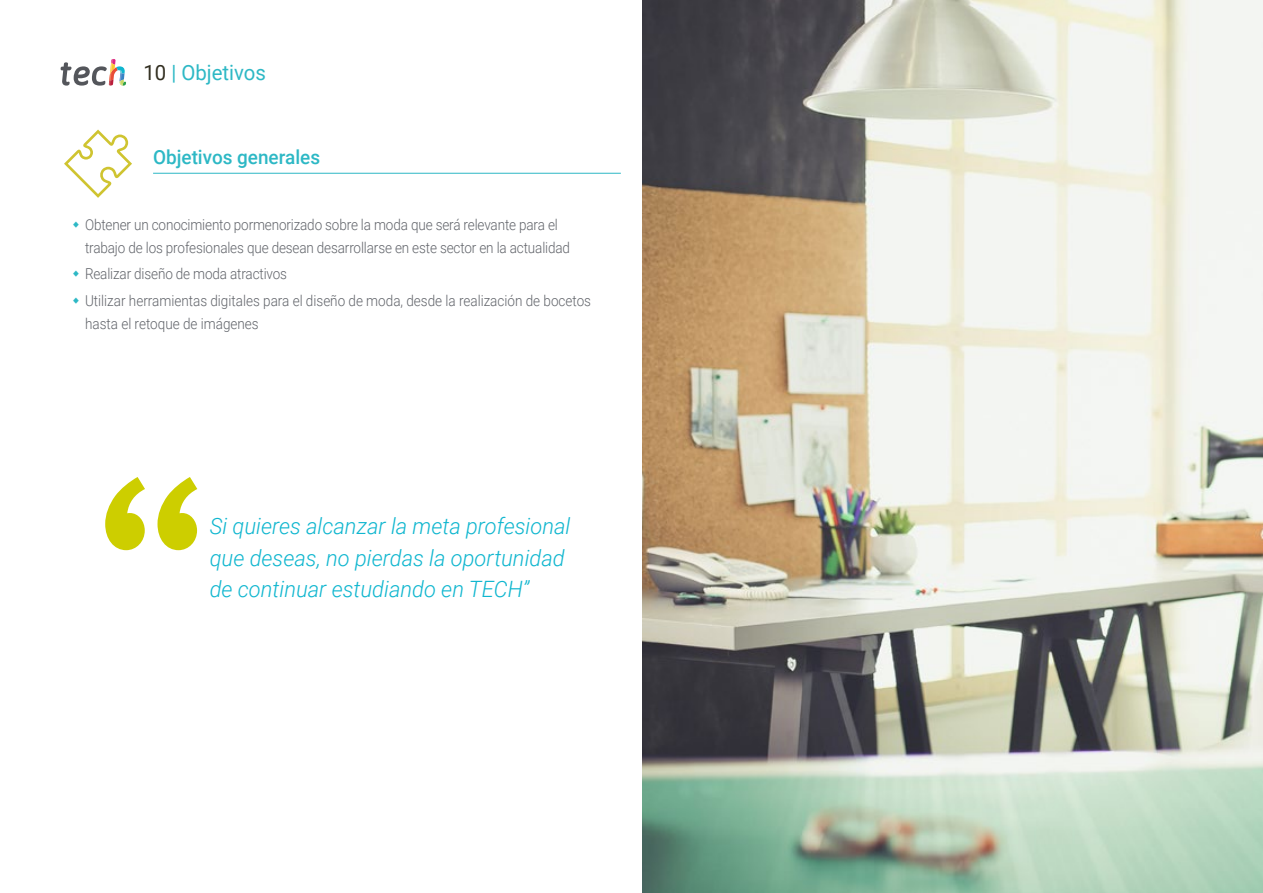
<style>
.page{position:relative;width:1263px;height:893px;background:#fff}
.page>*{position:absolute;margin:0;border:0;box-sizing:border-box;transform-origin:0 0}
.t1{font:italic 300 22.5px/31.5px "Roboto";color:#0fb6cf}
.t2{font:21px "Roboto";color:#2db8c5}
.t3{font:500 19.5px "Roboto";color:#2db8c5}
.t4{font:300 15px/22.5px "Roboto";letter-spacing:-.01em;color:#61646a;scale:.9 1}
.s1{color:#312e20}
</style>
<div class="page">
<hr style="left:153px;top:173px;width:468px;height:1px;background:#2db8c5">
<svg style="left:64px;top:130px;width:68px;height:68px"></svg>
<img style="left:642px;top:0;width:621px;height:893px">
<svg style="left:61px;top:59px;width:65px;height:27px"></svg>
<svg style="left:105px;top:477px;width:92px;height:73px"></svg>
<h2 class="t2" style="left:144px;top:57px;width:124px"><span class="s1">10</span> | Objetivos</h2>
<h3 class="t3" style="left:153px;top:144px;width:169px">Objetivos generales</h3>
<p class="t4" style="left:85px;top:213px;width:540px">Obtener un conocimiento pormenorizado sobre la moda que será relevante para el trabajo de los profesionales que desean desarrollarse en este sector en la actualidad</p>
<p class="t4" style="left:85px;top:260px;width:564px;line-height:26.7px">Realizar diseño de moda atractivos<br>Utilizar herramientas digitales para el diseño de moda, desde la realización de bocetos</p>
<p class="t4" style="left:85px;top:312px;width:194px">hasta el retoque de imágenes</p>
<h1 class="t1" style="left:210px;top:509px;width:362px">Si quieres alcanzar la meta profesional que deseas, no pierdas la oportunidad de continuar estudiando en TECH”</h1>
</div>
